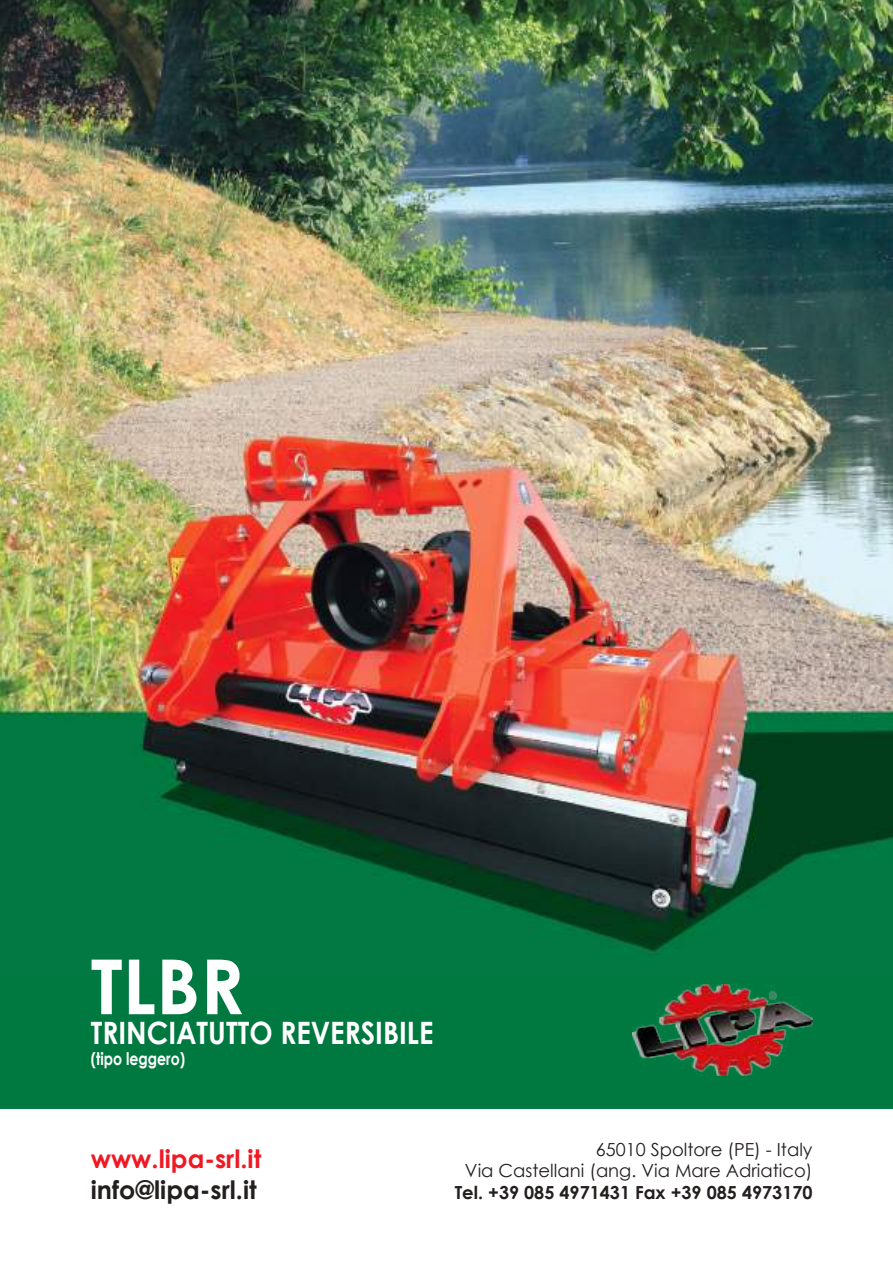
<style>
.page{position:relative;width:893px;height:1263px;background:#fff}
.page>*{position:absolute;margin:0;border:0;box-sizing:border-box;transform-origin:0 0}
.t1{font:700 76.05px "Century Gothic";color:#fff}
.t2{font:700 30.75px "Century Gothic";color:#fff;scale:.9 1}
.t3{font:700 25.35px "Century Gothic";color:#241f1f}
.t4{font:700 25.35px "Century Gothic";color:#ef1923}
.t5{font:18px/21.6px "Century Gothic";color:#241f1f;text-align:right}
.t6{font:700 18px "Century Gothic";color:#241f1f}
.t7{font:700 17.4px "Century Gothic";color:#fff;scale:.81 1}
</style>
<div class="page">
<img style="left:0;top:0;width:893px;height:976px">
<div style="left:0;top:976px;width:893px;height:136px;background:#007940"></div>
<img style="left:632px;top:984px;width:181px;height:91px">
<div style="left:0;top:1110px;width:893px;height:153px;background:#fff"></div>
<h1 class="t1" style="left:91px;top:939px;width:155px">TLBR</h1>
<h2 class="t2" style="left:91px;top:1014px;width:382px">TRINCIATUTTO REVERSIBILE</h2>
<p class="t7" style="left:91px;top:1048px;width:118px">(tipo leggero)</p>
<h3 class="t4" style="left:91px;top:1143px;width:172px">www.lipa-srl.it</h3>
<h3 class="t3" style="left:91px;top:1174px;width:167px">info@lipa-srl.it</h3>
<p class="t5" style="left:465px;top:1138px;width:349px">65010 Spoltore (PE) - Italy<br>Via Castellani (ang. Via Mare Adriatico)</p>
<p class="t6" style="left:455px;top:1181px;width:359px">Tel. +39 085 4971431 Fax +39 085 4973170</p>
</div>
